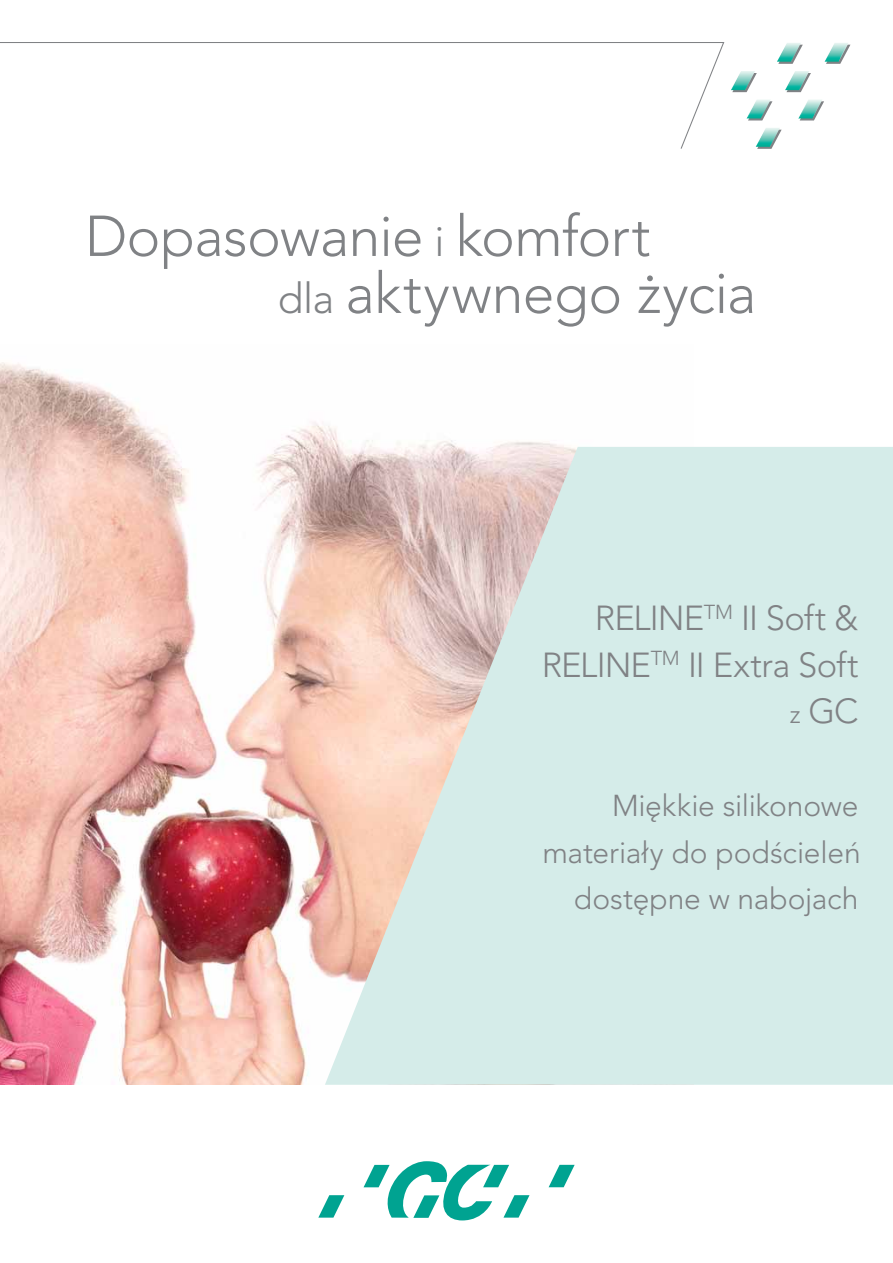
<style>
.page{position:relative;width:893px;height:1263px;background:#fff}
.page>*{position:absolute;margin:0;border:0;box-sizing:border-box;transform-origin:0 0}
.t1{font:300 57px/57px "Avenir";letter-spacing:-.01em;color:#808285}
.t2{font:300 34.5px/46.5px "Avenir";letter-spacing:-.025em;color:#808285;text-align:right}
.t3{font:300 30px/46.5px "Avenir";letter-spacing:-.005em;color:#808285;text-align:right}
.s1{font-size:42px}
.s2{font-size:25.5px}
</style>
<div class="page">
<svg style="left:778px;top:45px;width:25px;height:19px"></svg>
<svg style="left:732px;top:73px;width:25px;height:19px"></svg>
<svg style="left:748px;top:101px;width:24px;height:19px"></svg>
<svg style="left:826px;top:45px;width:24px;height:19px"></svg>
<svg style="left:786px;top:73px;width:25px;height:19px"></svg>
<svg style="left:800px;top:101px;width:24px;height:19px"></svg>
<svg style="left:757px;top:130px;width:25px;height:19px"></svg>
<img style="left:777px;top:43px;width:24px;height:19px">
<img style="left:731px;top:71px;width:24px;height:19px">
<img style="left:747px;top:100px;width:24px;height:18px">
<img style="left:825px;top:43px;width:24px;height:19px">
<img style="left:785px;top:71px;width:24px;height:19px">
<img style="left:798px;top:100px;width:24px;height:18px">
<img style="left:756px;top:128px;width:24px;height:19px">
<svg style="left:0;top:42px;width:725px;height:107px"></svg>
<img style="left:0;top:362px;width:564px;height:723px">
<svg style="left:325px;top:447px;width:568px;height:638px;background:#d9e4df"></svg>
<svg style="left:549px;top:1165px;width:26px;height:22px"></svg>
<svg style="left:364px;top:1161px;width:165px;height:59px"></svg>
<svg style="left:318px;top:1195px;width:26px;height:22px"></svg>
<h1 class="t1" style="left:278px;top:209px;width:480px;text-indent:-193px">Dopasowanie <span class="s1">i</span> komfort<br><span class="s1">dla</span> aktywnego æycia</h1>
<p class="t2" style="left:542px;top:595px;width:318px">RELINE<sup>TM</sup> II Soft &amp;<br>RELINE<sup>TM</sup> II Extra Soft <span class="s2">z</span> GC</p>
<p class="t3" style="left:542px;top:783px;width:318px">Miëkkie silikonowe materiały do podπcieleË dostëpne w nabojach</p>
</div>
